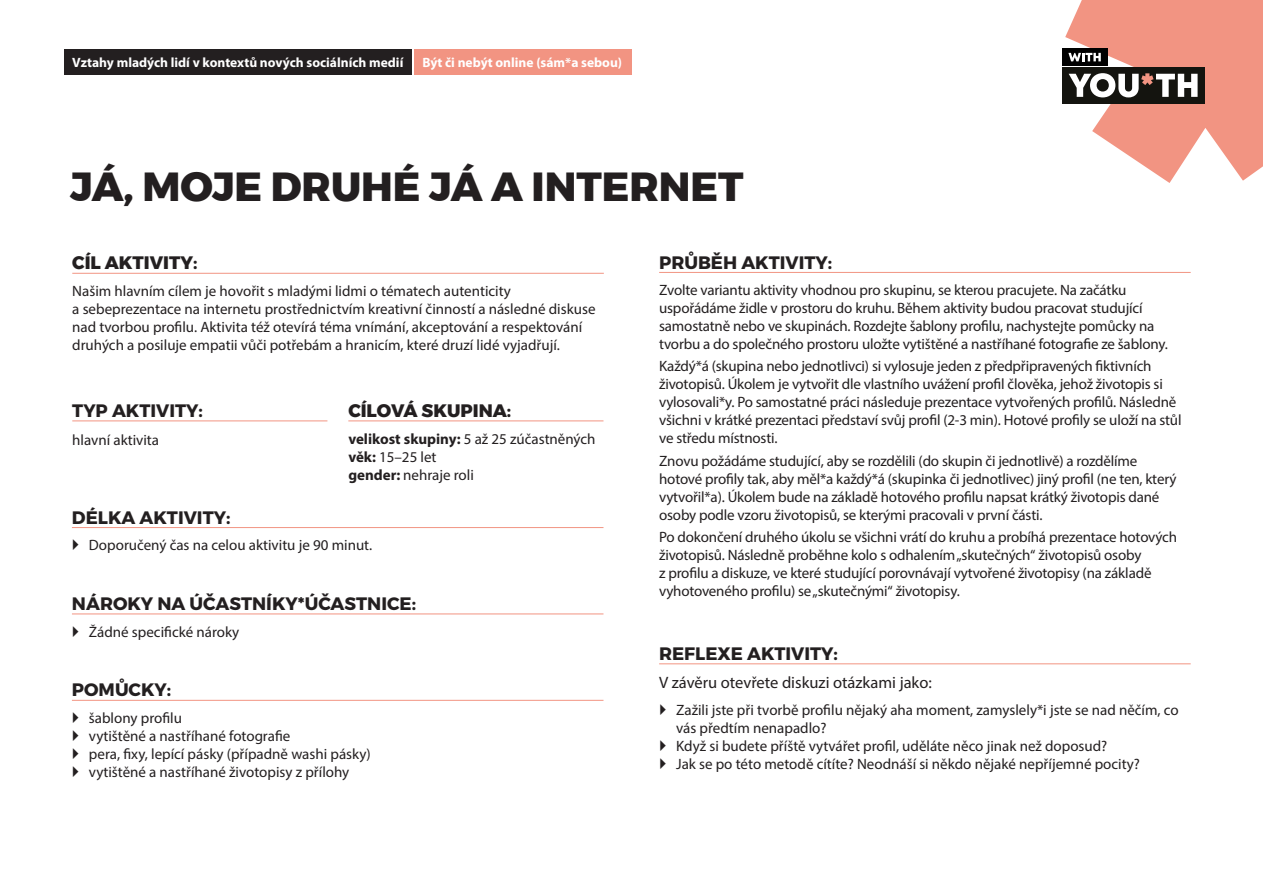
<style>
.page{position:relative;width:1263px;height:893px;background:#fff}
.page>*{position:absolute;margin:0;border:0;box-sizing:border-box;transform-origin:0 0}
.nadpis{font:800 40.5px "Montserrat";color:#231f20}
.nadpis2{font:700 18px "Montserrat";color:#231f20}
.nadpis2-2{font:800 18px "Montserrat";color:#231f20}
.textNEW{font:16.5px "Myriad Pro";color:#231f20}
.zaklad{font:15px/18px "Myriad Pro";letter-spacing:-.01em;color:#231f20}
.textNEW-2{font:15px "Myriad Pro";color:#231f20}
.t1{font:700 13.5px "Myriad Pro";color:#fff}
.s1{font-weight:700}
</style>
<div class="page">
<div style="left:64px;top:49px;width:347px;height:26px;background:#231f20"></div>
<hr style="left:72px;top:273px;width:532px;height:1px;background:#f29482">
<hr style="left:659px;top:272px;width:532px;height:1px;background:#f29482">
<hr style="left:659px;top:663px;width:532px;height:1px;background:#f29482">
<div style="left:1062px;top:67px;width:142px;height:37px;background:#14140f"></div>
<div style="left:1062px;top:48px;width:46px;height:18px;background:#000"></div>
<svg style="left:1065px;top:0;width:198px;height:183px"></svg>
<hr style="left:72px;top:420px;width:255px;height:1px;background:#f29482">
<hr style="left:348px;top:420px;width:255px;height:1px;background:#f29482">
<hr style="left:72px;top:527px;width:531px;height:1px;background:#f29482">
<hr style="left:72px;top:614px;width:531px;height:1px;background:#f29482">
<hr style="left:72px;top:700px;width:531px;height:1px;background:#f29482">
<div style="left:414px;top:49px;width:217px;height:26px;background:#f29482"></div>
<p class="t1" style="left:72px;top:54px;width:333px">Vztahy mladých lidí v kontextů nových sociálních medií</p>
<p class="t1" style="left:422px;top:54px;width:201px">Být či nebýt online (sám*a sebou)</p>
<p class="nadpis" style="left:70px;top:154px;width:675px">JÁ, MOJE DRUHÉ JÁ A INTERNET</p>
<p class="nadpis2-2" style="left:72px;top:248px;width:127px">CÍL AKTIVITY<span class="s1">:</span></p>
<p class="zaklad" style="left:72px;top:282px;width:525px">Našim hlavním cílem je hovořit s mladými lidmi o tématech autenticity<br>a sebeprezentace na internetu prostřednictvím kreativní činností a následné diskuse nad tvorbou profilu. Aktivita též otevírá téma vnímání, akceptování a respektování druhých a posiluje empatii vůči potřebám a hranicím, které druzí lidé vyjadřují.</p>
<p class="nadpis2" style="left:72px;top:399px;width:132px">TYP AKTIVITY:</p>
<p class="textNEW-2" style="left:72px;top:431px;width:88px">hlavní aktivita</p>
<p class="nadpis2-2" style="left:348px;top:396px;width:164px">CÍLOVÁ SKUPINA<span class="s1">:</span></p>
<p class="zaklad" style="left:348px;top:429px;width:249px"><span class="s1">velikost skupiny:</span> 5 až 25 zúčastněných</p>
<p class="zaklad" style="left:348px;top:447px;width:90px"><span class="s1">věk:</span> 15–25 let</p>
<p class="zaklad" style="left:348px;top:465px;width:127px"><span class="s1">gender:</span> nehraje roli</p>
<p class="nadpis2" style="left:72px;top:506px;width:160px">DÉLKA AKTIVITY:</p>
<p class="zaklad" style="left:89px;top:536px;width:285px">Doporučený čas na celou aktivitu je 90 minut.</p>
<p class="nadpis2" style="left:72px;top:592px;width:346px">NÁROKY NA ÚČASTNÍKY*ÚČASTNICE:</p>
<p class="zaklad" style="left:89px;top:622px;width:152px">Žádné specifické nároky</p>
<p class="nadpis2" style="left:72px;top:679px;width:101px">POMŮCKY:</p>
<p class="zaklad" style="left:89px;top:709px;width:95px">šablony profilu</p>
<p class="zaklad" style="left:89px;top:727px;width:203px">vytištěné a nastříhané fotografie</p>
<p class="zaklad" style="left:89px;top:745px;width:283px">pera, fixy, lepící pásky (případně washi pásky)</p>
<p class="zaklad" style="left:89px;top:763px;width:262px">vytištěné a nastříhané životopisy z přílohy</p>
<p class="nadpis2" style="left:659px;top:251px;width:175px">PRŮBĚH AKTIVITY:</p>
<p class="zaklad" style="left:659px;top:281px;width:510px">Zvolte variantu aktivity vhodnou pro skupinu, se kterou pracujete. Na začátku uspořádáme židle v prostoru do kruhu. Během aktivity budou pracovat studující samostatně nebo ve skupinách. Rozdejte šablony profilu, nachystejte pomůcky na tvorbu a do společného prostoru uložte vytištěné a nastříhané fotografie ze šablony.</p>
<p class="zaklad" style="left:659px;top:357px;width:524px">Každý*á (skupina nebo jednotlivci) si vylosuje jeden z předpřipravených fiktivních životopisů. Úkolem je vytvořit dle vlastního uvážení profil člověka, jehož životopis si vylosovali*y. Po samostatné práci následuje prezentace vytvořených profilů. Následně všichni v krátké prezentaci představí svůj profil (2-3 min). Hotové profily se uloží na stůl ve středu místnosti.</p>
<p class="zaklad" style="left:659px;top:451px;width:519px">Znovu požádáme studující, aby se rozdělili (do skupin či jednotlivě) a rozdělíme hotové profily tak, aby měl*a každý*á (skupinka či jednotlivec) jiný profil (ne ten, který vytvořil*a). Úkolem bude na základě hotového profilu napsat krátký životopis dané osoby podle vzoru životopisů, se kterými pracovali v první části.</p>
<p class="zaklad" style="left:659px;top:528px;width:519px">Po dokončení druhého úkolu se všichni vrátí do kruhu a probíhá prezentace hotových životopisů. Následně proběhne kolo s odhalením „skutečných“ životopisů osoby<br>z profilu a diskuze, ve které studující porovnávají vytvořené životopisy (na základě vyhotoveného profilu) se „skutečnými“ životopisy.</p>
<p class="nadpis2" style="left:659px;top:642px;width:180px">REFLEXE AKTIVITY:</p>
<p class="textNEW" style="left:659px;top:672px;width:274px">V závěru otevřete diskuzi otázkami jako:</p>
<p class="zaklad" style="left:676px;top:700px;width:504px">Zažili jste při tvorbě profilu nějaký aha moment, zamyslely*i jste se nad něčím, co vás předtím nenapadlo?</p>
<p class="zaklad" style="left:676px;top:736px;width:433px">Když si budete příště vytvářet profil, uděláte něco jinak než doposud?</p>
<p class="zaklad" style="left:676px;top:754px;width:465px">Jak se po této metodě cítíte? Neodnáší si někdo nějaké nepříjemné pocity?</p>
</div>
